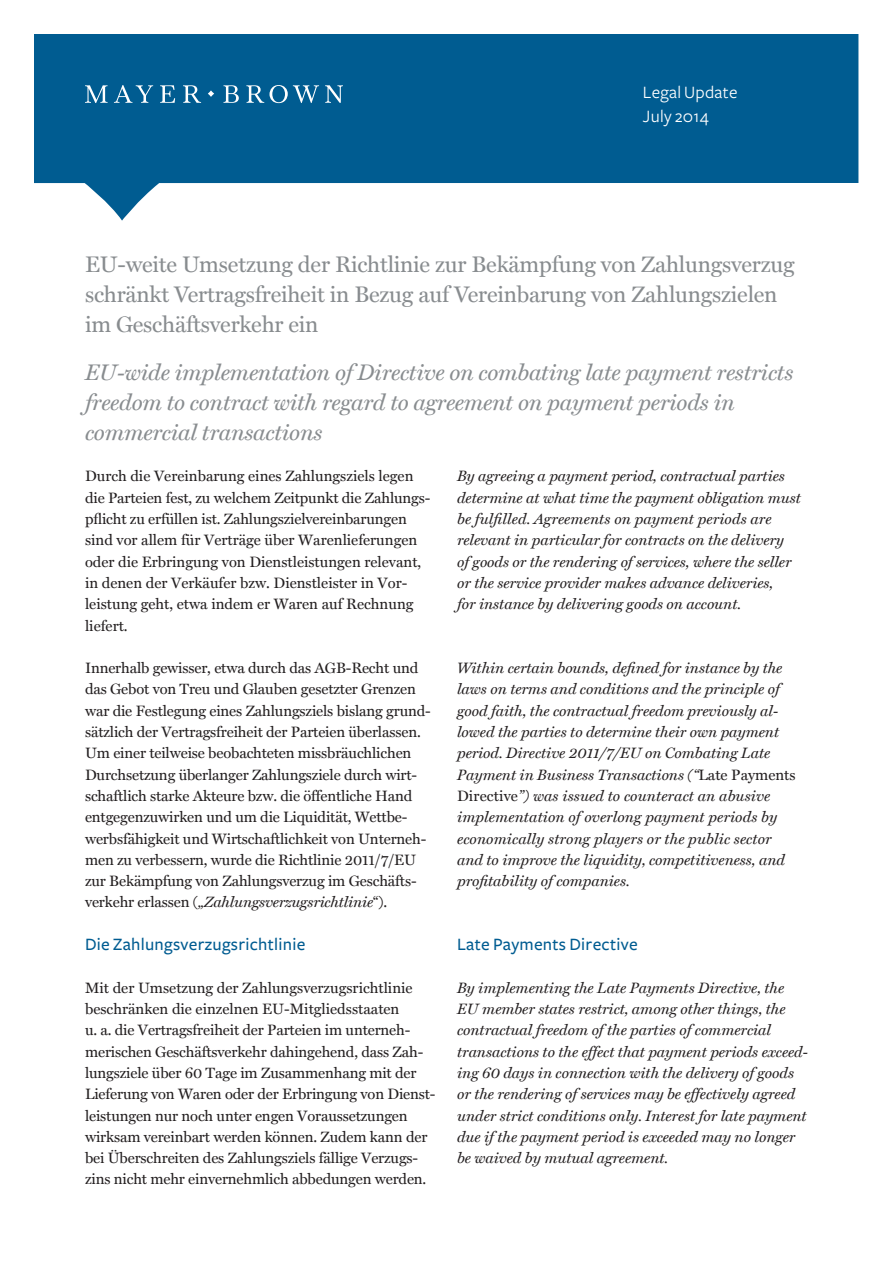
<style>
.page{position:relative;width:893px;height:1263px;background:#fff}
.page>*{position:absolute;margin:0;border:0;box-sizing:border-box;transform-origin:0 0}
.t1{font:22.5px/30px "Miller Text";letter-spacing:-.01em;color:#888c8f}
.t2{font:italic 22.5px/30px "Miller Text";letter-spacing:-.01em;color:#888c8f}
.t3{font:500 18px "Freight Sans";letter-spacing:.015em;color:#005c91}
.t4{font:18px/24px "Freight Sans";letter-spacing:.015em;color:#fff}
.t5{font:15px/21.3px "Miller Text";letter-spacing:-.01em;color:#231f20}
.t6{font:italic 15px/21.3px "Miller Text";color:#231f20}
.s1{font-style:italic}
.s2{font-style:normal}
</style>
<div class="page">
<svg style="left:34px;top:34px;width:824px;height:187px;fill:#005c91"></svg>
<svg style="left:85px;top:85px;width:258px;height:18px"></svg>
<p class="t4" style="left:643px;top:81px;width:96px">Legal Update<br>July 2014</p>
<h1 class="t1" style="left:85px;top:249px;width:711px">EU-weite Umsetzung der Richtlinie zur Bekämpfung von Zahlungsverzug schränkt Vertragsfreiheit in Bezug auf Vereinbarung von Zahlungszielen im Geschäftsverkehr ein</h1>
<h1 class="t2" style="left:85px;top:357px;width:710px">EU-wide implementation of Directive on combating late payment restricts freedom to contract with regard to agreement on payment periods in commercial transactions</h1>
<p class="t5" style="left:85px;top:465px;width:347px">Durch die Vereinbarung eines Zahlungsziels legen die Parteien fest, zu welchem Zeitpunkt die Zahlungs&shy;pflicht zu erfüllen ist. Zahlungszielvereinbarungen sind vor allem für Verträge über Warenlieferungen oder die Erbringung von Dienstleistungen relevant, in denen der Verkäufer bzw. Dienstleister in Vor&shy;leistung geht, etwa indem er Waren auf Rechnung liefert.</p>
<p class="t5" style="left:85px;top:657px;width:347px">Innerhalb gewisser, etwa durch das AGB-Recht und das Gebot von Treu und Glauben gesetzter Grenzen war die Festlegung eines Zahlungsziels bislang grund&shy;sätzlich der Vertragsfreiheit der Parteien überlassen.<br>Um einer teilweise beobachteten missbräuchlichen Durchsetzung überlanger Zahlungsziele durch wirt&shy;schaftlich starke Akteure bzw. die öffentliche Hand entgegenzuwirken und um die Liquidität, Wettbe&shy;werbsfähigkeit und Wirtschaftlichkeit von Unterneh&shy;men zu verbessern, wurde die Richtlinie 2011/7/EU zur Bekämpfung von Zahlungsverzug im Geschäfts&shy;verkehr erlassen (<span class="s1">„Zahlungsverzugsrichtlinie</span>“).</p>
<p class="t3" style="left:85px;top:934px;width:222px">Die Zahlungsverzugsrichtlinie</p>
<p class="t5" style="left:85px;top:977px;width:352px">Mit der Umsetzung der Zahlungsverzugsrichtlinie beschränken die einzelnen EU-Mitgliedsstaaten<br>u. a. die Vertragsfreiheit der Parteien im unterneh&shy;merischen Geschäftsverkehr dahingehend, dass Zah&shy;lungsziele über 60 Tage im Zusammenhang mit der Lieferung von Waren oder der Erbringung von Dienst&shy;leistungen nur noch unter engen Voraussetzungen wirksam vereinbart werden können. Zudem kann der bei Überschreiten des Zahlungsziels fällige Verzugs&shy;zins nicht mehr einvernehmlich abbedungen werden.</p>
<p class="t6" style="left:457px;top:466px;width:345px">By agreeing a payment period, contractual parties determine at what time the payment obligation must be fulfilled. Agreements on payment periods are relevant in particular for contracts on the delivery<br>of goods or the rendering of services, where the seller or the service provider makes advance deliveries,<br>for instance by delivering goods on account.</p>
<p class="t6" style="left:457px;top:657px;width:340px">Within certain bounds, defined for instance by the laws on terms and conditions and the principle of good faith, the contractual freedom previously al&shy;lowed the parties to determine their own payment period. Directive 2011/7/EU on Combating Late Payment in Business Transactions (“<span class="s2">Late Payments Directive</span>”) was issued to counteract an abusive implementation of overlong payment periods by economically strong players or the public sector and to improve the liquidity, competitiveness, and profitability of companies.</p>
<p class="t3" style="left:457px;top:934px;width:182px">Late Payments Directive</p>
<p class="t6" style="left:457px;top:977px;width:352px">By implementing the Late Payments Directive, the EU member states restrict, among other things, the contractual freedom of the parties of commercial transactions to the effect that payment periods exceed&shy;ing 60 days in connection with the delivery of goods or the rendering of services may be effectively agreed under strict conditions only. Interest for late payment due if the payment period is exceeded may no longer be waived by mutual agreement.</p>
</div>
